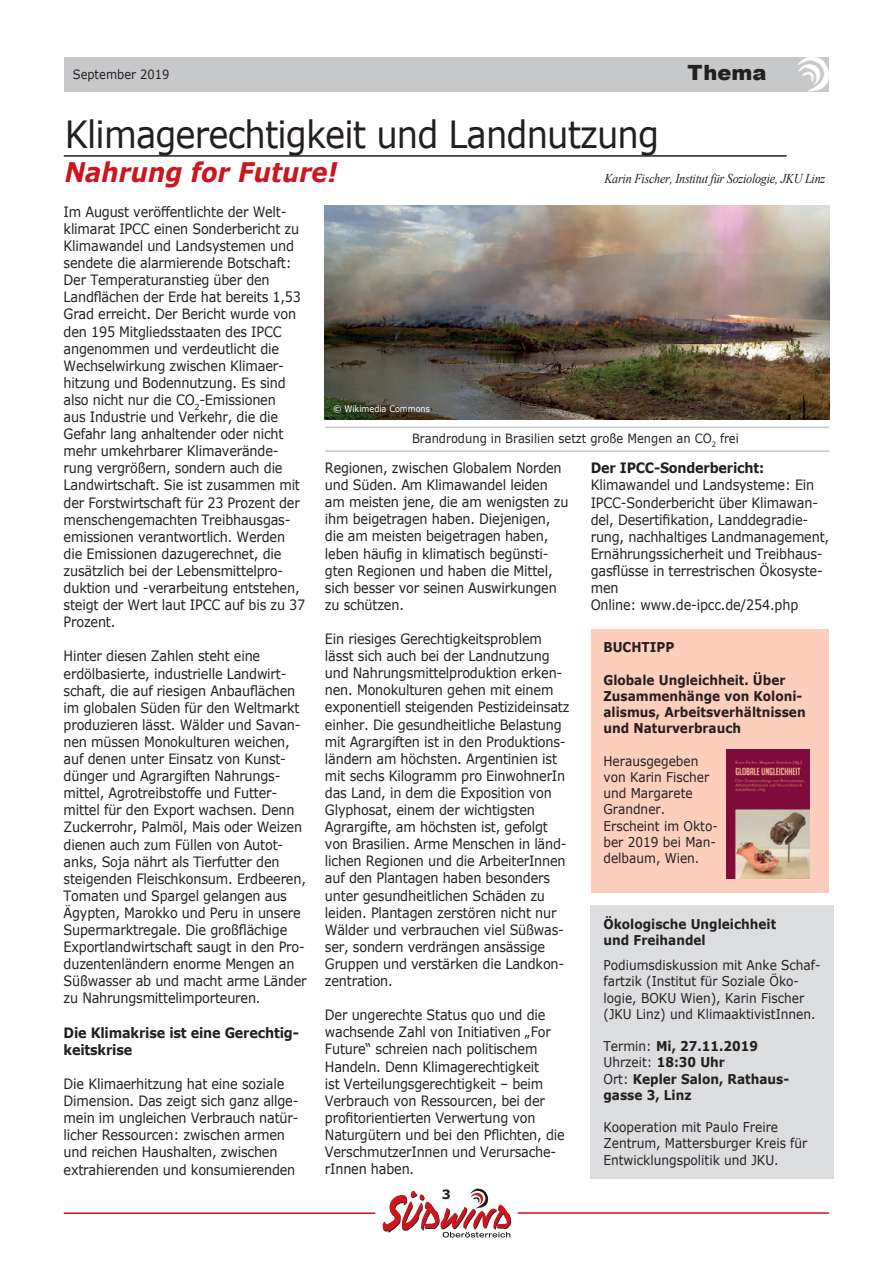
<style>
.page{position:relative;width:893px;height:1263px;background:#fff}
.page>*{position:absolute;margin:0;border:0;box-sizing:border-box;transform-origin:0 0}
.t1{font:37.5px "Verdana";letter-spacing:-.025em;color:#231f20;scale:.9 1}
.t2{font:italic 700 27px "Verdana";color:#cd151d;scale:.9 1}
.t3{font:900 21px "Arial";color:#231f20}
.t4{font:14.25px/17.1px "Verdana";letter-spacing:-.015em;color:#231f20;scale:.9 1}
.t5{font:700 14.25px/17.1px "Verdana";letter-spacing:-.015em;color:#231f20;scale:.9 1}
.t6{font:13.5px/16.2px "Verdana";color:#231f20;scale:.9 1}
.t7{font:700 13.5px/16.2px "Verdana";color:#231f20;scale:.9 1}
.t8{font:italic 13.5px "Times New Roman";letter-spacing:-.02em;color:#231f20;scale:.9 1}
.t9{font:12.75px "Verdana";color:#231f20;scale:.9 1}
.t10{font:700 12.75px "Verdana";color:#231f20}
.t11{font:9px "Verdana";color:#fff;scale:.9 1}
.s1{font-weight:400}
</style>
<div class="page">
<div style="left:64px;top:57px;width:764px;height:35px;background:#c7c8ca"></div>
<svg style="left:383px;top:1188px;width:128px;height:49px"></svg>
<hr style="left:64px;top:1212px;width:311px;height:2px;background:#cd151d">
<hr style="left:518px;top:1212px;width:311px;height:2px;background:#cd151d">
<img style="left:798px;top:57px;width:31px;height:34px">
<hr style="left:64px;top:155px;width:723px;height:2px;background:#231f20">
<div style="left:591px;top:629px;width:237px;height:264px;background:#fccebb"></div>
<img style="left:726px;top:749px;width:83px;height:130px">
<hr style="left:325px;top:427px;width:504px;height:1px;background:#c7c8ca">
<hr style="left:325px;top:450px;width:504px;height:2px;background:#c7c8ca">
<img style="left:325px;top:206px;width:504px;height:214px">
<div style="left:591px;top:905px;width:243px;height:274px;background:#dcdddf"></div>
<p class="t9" style="left:73px;top:66px;width:109px">September 2019</p>
<h3 class="t3" style="left:688px;top:58px;width:80px">Thema</h3>
<h1 class="t1" style="left:65px;top:108px;width:662px">Klimagerechtigkeit und Landnutzung</h1>
<h2 class="t2" style="left:65px;top:153px;width:305px">Nahrung for Future!</h2>
<p class="t8" style="left:604px;top:169px;width:247px">Karin Fischer, Institut für Soziologie, JKU Linz</p>
<p class="t4" style="left:64px;top:203px;width:270px">Im August veröffentlichte der Welt&shy;klimarat IPCC einen Sonderbericht zu Klimawandel und Landsystemen und sendete die alarmierende Botschaft:<br>Der Temperaturanstieg über den Landflächen der Erde hat bereits 1,53<br>Grad erreicht. Der Bericht wurde von den 195 Mitgliedsstaaten des IPCC angenommen und verdeutlicht die Wechselwirkung zwischen Klimaer&shy;hitzung und Bodennutzung. Es sind also nicht nur die CO<sub>2</sub>-Emissionen<br>aus Industrie und Verkehr, die die Gefahr lang anhaltender oder nicht mehr umkehrbarer Klimaverände&shy;rung vergrößern, sondern auch die Landwirtschaft. Sie ist zusammen mit der Forstwirtschaft für 23 Prozent der menschengemachten Treibhausgas&shy;emissionen verantwortlich. Werden die Emissionen dazugerechnet, die zusätzlich bei der Lebensmittelpro&shy;duktion und -verarbeitung entstehen, steigt der Wert laut IPCC auf bis zu 37<br>Prozent.</p>
<p class="t4" style="left:64px;top:647px;width:272px">Hinter diesen Zahlen steht eine erdölbasierte, industrielle Landwirt&shy;schaft, die auf riesigen Anbauflächen im globalen Süden für den Weltmarkt produzieren lässt. Wälder und Savan&shy;nen müssen Monokulturen weichen, auf denen unter Einsatz von Kunst&shy;dünger und Agrargiften Nahrungs&shy;mittel, Agrotreibstoffe und Futter&shy;mittel für den Export wachsen. Denn Zuckerrohr, Palmöl, Mais oder Weizen dienen auch zum Füllen von Autot&shy;anks, Soja nährt als Tierfutter den steigenden Fleischkonsum. Erdbeeren, Tomaten und Spargel gelangen aus Ägypten, Marokko und Peru in unsere Supermarktregale. Die großflächige Exportlandwirtschaft saugt in den Pro&shy;duzentenländern enorme Mengen an Süßwasser ab und macht arme Länder zu Nahrungsmittelimporteuren.</p>
<p class="t5" style="left:64px;top:1024px;width:263px">Die Klimakrise ist eine Gerechtig&shy;keitskrise</p>
<p class="t4" style="left:64px;top:1075px;width:263px">Die Klimaerhitzung hat eine soziale Dimension. Das zeigt sich ganz allge&shy;mein im ungleichen Verbrauch natür&shy;licher Ressourcen: zwischen armen und reichen Haushalten, zwischen extrahierenden und konsumierenden</p>
<p class="t11" style="left:333px;top:403px;width:109px">© Wikimedia Commons</p>
<p class="t9" style="left:412px;top:430px;width:365px">Brandrodung in Brasilien setzt große Mengen an CO<sub>2</sub> frei</p>
<p class="t4" style="left:325px;top:459px;width:272px">Regionen, zwischen Globalem Norden und Süden. Am Klimawandel leiden am meisten jene, die am wenigsten zu ihm beigetragen haben. Diejenigen, die am meisten beigetragen haben, leben häufig in klimatisch begünsti&shy;gten Regionen und haben die Mittel, sich besser vor seinen Auswirkungen zu schützen.</p>
<p class="t4" style="left:325px;top:630px;width:273px">Ein riesiges Gerechtigkeitsproblem lässt sich auch bei der Landnutzung und Nahrungsmittelproduktion erken&shy;nen. Monokulturen gehen mit einem exponentiell steigenden Pestizideinsatz einher. Die gesundheitliche Belastung mit Agrargiften ist in den Produktions&shy;ländern am höchsten. Argentinien ist mit sechs Kilogramm pro EinwohnerIn das Land, in dem die Exposition von Glyphosat, einem der wichtigsten Agrargifte, am höchsten ist, gefolgt von Brasilien. Arme Menschen in länd&shy;lichen Regionen und die ArbeiterInnen auf den Plantagen haben besonders unter gesundheitlichen Schäden zu leiden. Plantagen zerstören nicht nur Wälder und verbrauchen viel Süßwas&shy;ser, sondern verdrängen ansässige Gruppen und verstärken die Landkon&shy;zentration.</p>
<p class="t4" style="left:325px;top:1006px;width:268px">Der ungerechte Status quo und die wachsende Zahl von Initiativen „For Future“ schreien nach politischem Handeln. Denn Klimagerechtigkeit<br>ist Verteilungsgerechtigkeit – beim Verbrauch von Ressourcen, bei der profitorientierten Verwertung von Naturgütern und bei den Pflichten, die VerschmutzerInnen und Verursache&shy;rInnen haben.</p>
<p class="t10" style="left:442px;top:1186px;width:11px">3</p>
<p class="t5" style="left:591px;top:459px;width:194px">Der IPCC-Sonderbericht:</p>
<p class="t4" style="left:591px;top:477px;width:266px">Klimawandel und Landsysteme: Ein IPCC-Sonderbericht über Klimawan&shy;del, Desertifikation, Landdegradie&shy;rung, nachhaltiges Landmanagement, Ernährungssicherheit und Treibhaus&shy;gasflüsse in terrestrischen Ökosyste&shy;men<br>Online: www.de-ipcc.de/254.php</p>
<p class="t7" style="left:603px;top:639px;width:80px">BUCHTIPP</p>
<p class="t7" style="left:603px;top:671px;width:226px">Globale Ungleichheit. Über<br>Zusammenhänge von Koloni&shy;alismus, Arbeitsverhältnissen und Naturverbrauch</p>
<p class="t6" style="left:603px;top:753px;width:129px">Herausgegeben von Karin Fischer und Margarete<br>Grandner.<br>Erscheint im Okto&shy;ber 2019 bei Man&shy;delbaum, Wien.</p>
<p class="t7" style="left:603px;top:915px;width:194px">Ökologische Ungleichheit und Freihandel</p>
<p class="t6" style="left:603px;top:957px;width:243px">Podiumsdiskussion mit Anke Schaf&shy;fartzik (Institut für Soziale Öko&shy;logie, BOKU Wien), Karin Fischer (JKU Linz) und KlimaaktivistInnen.</p>
<p class="t7" style="left:603px;top:1038px;width:208px"><span class="s1">Termin:</span> Mi, 27.11.2019<br><span class="s1">Uhrzeit:</span> 18:30 Uhr<br><span class="s1">Ort:</span> Kepler Salon, Rathaus&shy;gasse 3, Linz</p>
<p class="t6" style="left:603px;top:1119px;width:228px">Kooperation mit Paulo Freire<br>Zentrum, Mattersburger Kreis für<br>Entwicklungspolitik und JKU.</p>
</div>
